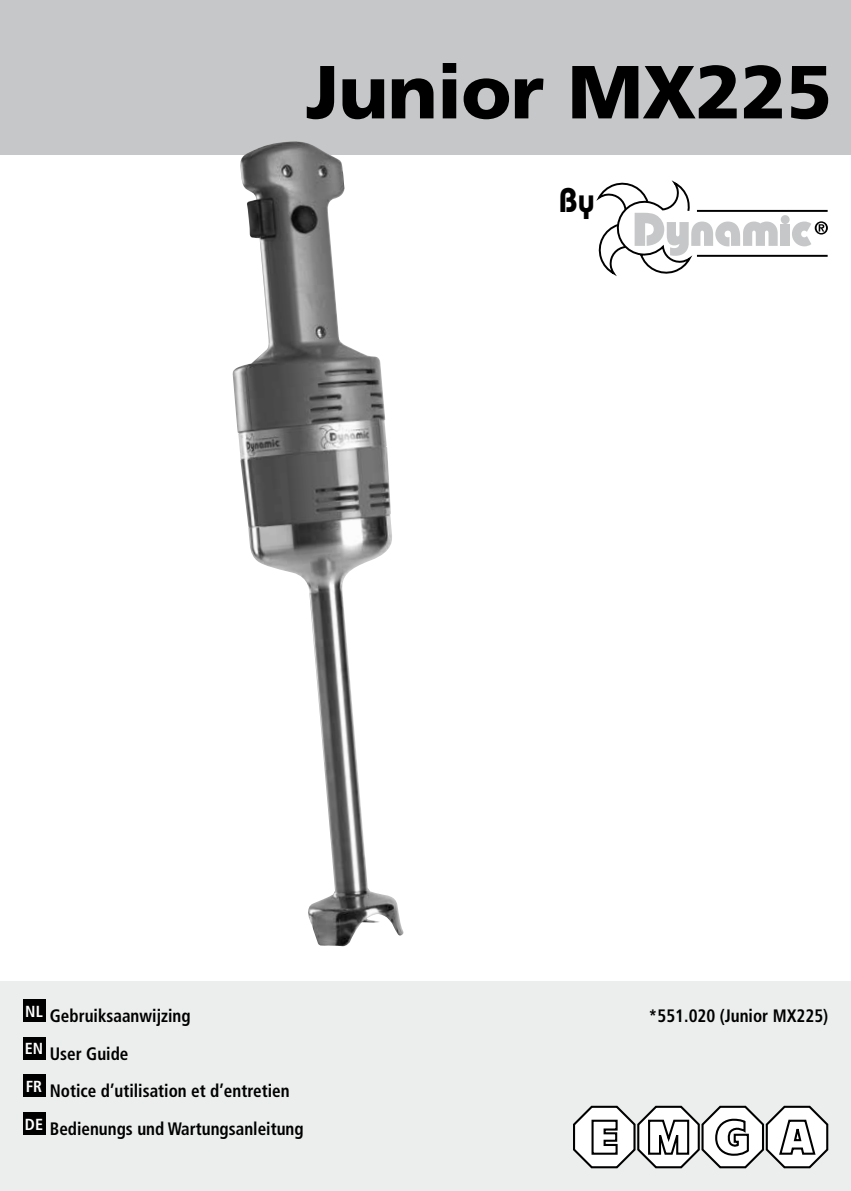
<style>
.page{position:relative;width:851px;height:1191px;background:#fff}
.page>*{position:absolute;margin:0;border:0;box-sizing:border-box;transform-origin:0 0}
.t1{font:900 75px "Frutiger";letter-spacing:-.01em;color:#000}
.t2{font:600 34px "Bauhaus";color:#000}
.t3{font:700 condensed 18px/37.6px "Frutiger";color:#000;scale:.95 1}
</style>
<div class="page">
<div style="left:0;top:0;width:850px;height:154px;background:#c6c7c8"></div>
<div style="left:0;top:981px;width:850px;height:210px;background:#eceded"></div>
<div style="left:780px;top:225px;width:9px;height:21px;background:#c6c7c8"></div>
<div style="left:780px;top:215px;width:9px;height:9px;background:#c6c7c8;border-radius:50%"></div>
<hr style="left:696px;top:255px;width:131px;height:2px;background:#000">
<hr style="left:696px;top:210px;width:131px;height:2px;background:#000">
<svg style="left:596px;top:180px;width:181px;height:96px"></svg>
<svg style="left:792px;top:221px;width:35px;height:25px"></svg>
<img style="left:231px;top:141px;width:173px;height:805px">
<div style="left:23px;top:1074px;width:22px;height:23px;background:#000"></div>
<div style="left:23px;top:1037px;width:22px;height:22px;background:#000"></div>
<div style="left:23px;top:1112px;width:22px;height:22px;background:#000"></div>
<div style="left:23px;top:999px;width:22px;height:23px;background:#000"></div>
<svg style="left:573px;top:1105px;width:255px;height:63px"></svg>
<h1 class="t1" style="left:306px;top:47px;width:527px">Junior MX225</h1>
<h2 class="t2" style="left:558px;top:179px;width:37px">By</h2>
<p class="t3" style="left:25px;top:997px;width:295px"><sup>NL</sup> Gebruiksaanwijzing<br><sup>EN</sup> User Guide<br><sup>FR</sup> Notice d’utilisation et d’entretien<br><sup>DE</sup> Bedienungs und Wartungsanleitung</p>
<p class="t3" style="left:648px;top:997px;width:190px">*551.020 (Junior MX225)</p>
</div>
